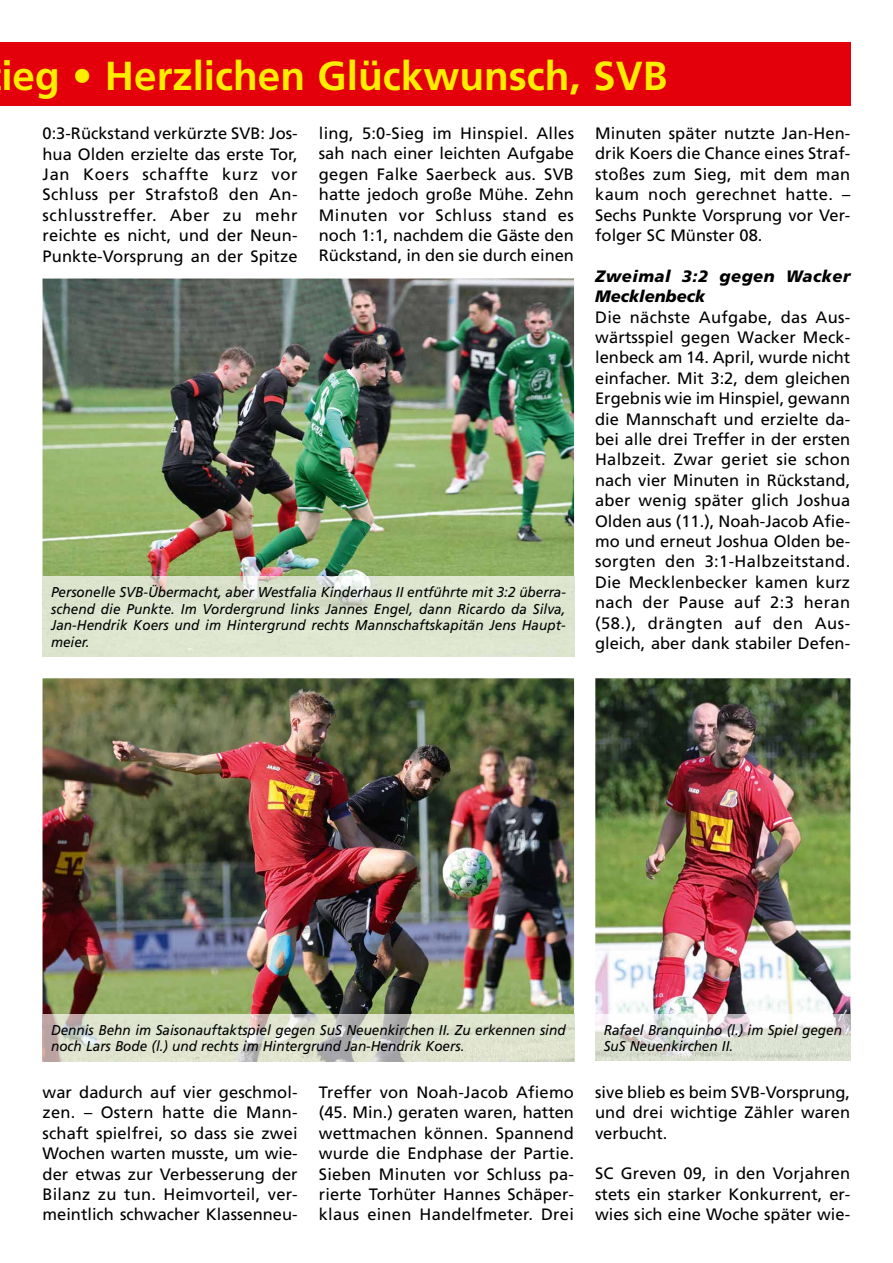
<style>
.page{position:relative;width:893px;height:1263px;background:#fff}
.page>*{position:absolute;margin:0;border:0;box-sizing:border-box;transform-origin:0 0}
.t1{font:700 40.5px "Frutiger LT Std";color:#ffed00}
.t2{font:16.5px/20.4px "Frutiger LT Std";color:#000;text-align:justify}
.t3{font:italic 900 16.5px/20.4px "Frutiger LT Std";letter-spacing:.03em;color:#000}
.t4{font:italic 14.25px/16.5px "Frutiger LT Std";color:#000;scale:.95 1}
</style>
<div class="page">
<div style="left:0;top:43px;width:850px;height:63px;background:#e3000b"></div>
<img style="left:43px;top:678px;width:531px;height:336px">
<img style="left:595px;top:678px;width:255px;height:336px">
<img style="left:595px;top:1014px;width:255px;height:47px">
<img style="left:43px;top:1014px;width:531px;height:47px">
<img style="left:43px;top:279px;width:531px;height:297px">
<img style="left:42px;top:576px;width:532px;height:81px">
<h1 class="t1" style="left:1px;top:52px;width:668px">ieg • Herzlichen Glückwunsch, SVB</h1>
<p class="t2" style="left:43px;top:123px;width:257px">0:3-Rückstand verkürzte SVB: Jos&shy;hua Olden erzielte das erste Tor, Jan Koers schaffte kurz vor Schluss per Strafstoß den An&shy;schlusstreffer. Aber zu mehr reichte es nicht, und der Neun-Punkte-Vorsprung an der Spitze</p>
<p class="t2" style="left:319px;top:123px;width:257px">ling, 5:0-Sieg im Hinspiel. Alles sah nach einer leichten Aufgabe gegen Falke Saerbeck aus. SVB hatte jedoch große Mühe. Zehn Minuten vor Schluss stand es noch 1:1, nachdem die Gäste den Rückstand, in den sie durch einen</p>
<p class="t4" style="left:51px;top:584px;width:543px;text-align:justify">Personelle SVB-Übermacht, aber Westfalia Kinderhaus II entführte mit 3:2 überra&shy;schend die Punkte. Im Vordergrund links Jannes Engel, dann Ricardo da Silva, Jan-Hendrik Koers und im Hintergrund rechts Mannschaftskapitän Jens Haupt&shy;meier.</p>
<p class="t2" style="left:595px;top:123px;width:257px">Minuten später nutzte Jan-Hen&shy;drik Koers die Chance eines Straf&shy;stoßes zum Sieg, mit dem man kaum noch gerechnet hatte. – Sechs Punkte Vorsprung vor Ver&shy;folger SC Münster 08.</p>
<p class="t3" style="left:595px;top:266px;width:257px">Zweimal 3:2 gegen Wacker<br>Mecklenbeck</p>
<p class="t2" style="left:595px;top:307px;width:257px">Die nächste Aufgabe, das Aus&shy;wärtsspiel gegen Wacker Meck&shy;lenbeck am 14. April, wurde nicht einfacher. Mit 3:2, dem gleichen Ergebnis wie im Hinspiel, gewann die Mannschaft und erzielte da&shy;bei alle drei Treffer in der ersten Halbzeit. Zwar geriet sie schon nach vier Minuten in Rückstand, aber wenig später glich Joshua Olden aus (11.), Noah-Jacob Afie&shy;mo und erneut Joshua Olden be&shy;sorgten den 3:1-Halbzeitstand.<br>Die Mecklenbecker kamen kurz nach der Pause auf 2:3 heran (58.), drängten auf den Aus&shy;gleich, aber dank stabiler Defen-</p>
<p class="t4" style="left:51px;top:1021px;width:543px">Dennis Behn im Saisonauftaktspiel gegen SuS Neuenkirchen II. Zu erkennen sind noch Lars Bode (l.) und rechts im Hintergrund Jan-Hendrik Koers.</p>
<p class="t2" style="left:43px;top:1082px;width:257px">war dadurch auf vier geschmol&shy;zen. – Ostern hatte die Mann&shy;schaft spielfrei, so dass sie zwei Wochen warten musste, um wie&shy;der etwas zur Verbesserung der Bilanz zu tun. Heimvorteil, ver&shy;meintlich schwacher Klassenneu-</p>
<p class="t2" style="left:319px;top:1082px;width:257px">Treffer von Noah-Jacob Afiemo (45. Min.) geraten waren, hatten wettmachen können. Spannend wurde die Endphase der Partie.<br>Sieben Minuten vor Schluss pa&shy;rierte Torhüter Hannes Schäper&shy;klaus einen Handelfmeter. Drei</p>
<p class="t4" style="left:604px;top:1021px;width:252px">Rafael Branquinho (l.) im Spiel gegen<br>SuS Neuenkirchen II.</p>
<p class="t2" style="left:595px;top:1082px;width:257px">sive blieb es beim SVB-Vorsprung, und drei wichtige Zähler waren verbucht.</p>
<p class="t2" style="left:595px;top:1163px;width:257px">SC Greven 09, in den Vorjahren stets ein starker Konkurrent, er&shy;wies sich eine Woche später wie-</p>
</div>
